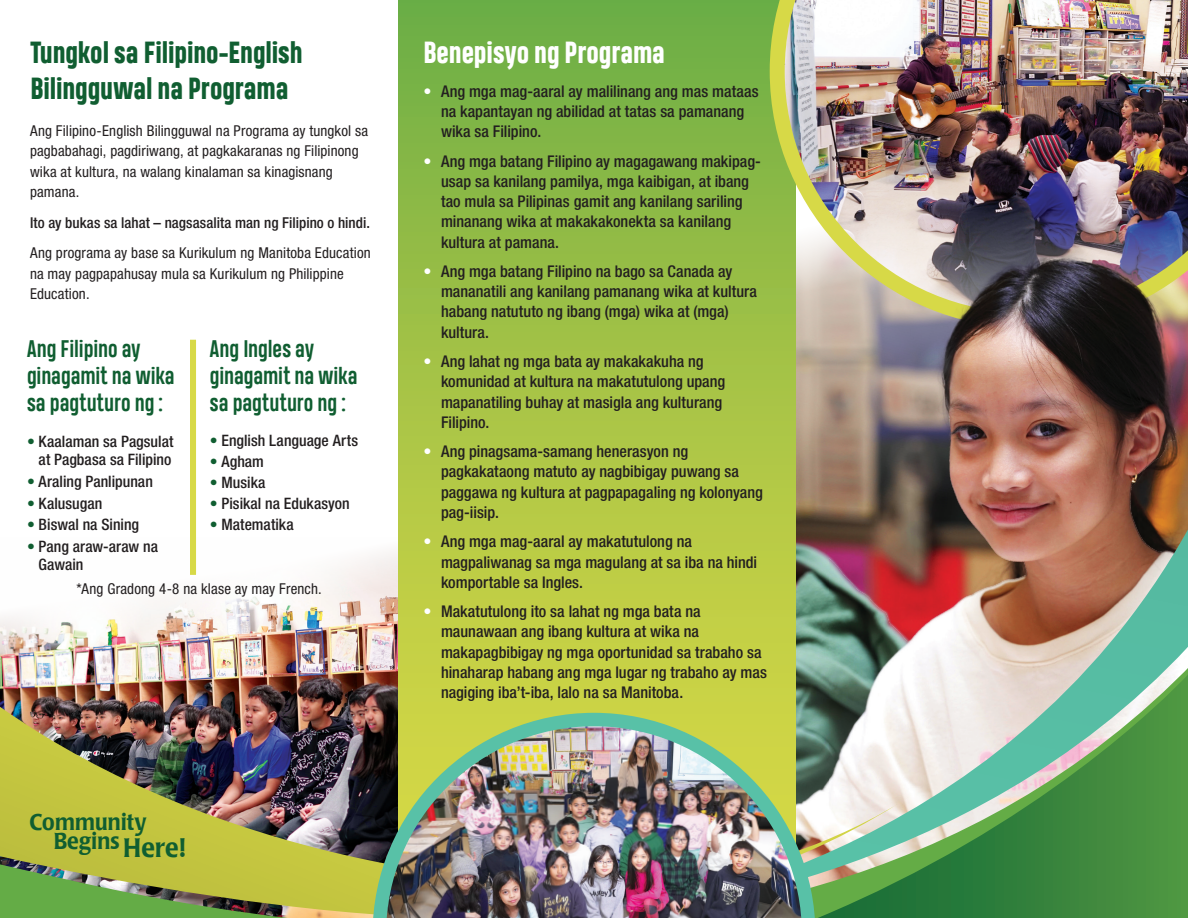
<style>
.page{position:relative;width:1188px;height:918px;background:#fff}
.page>*{position:absolute;margin:0;border:0;box-sizing:border-box;transform-origin:0 0}
.t1{font:800 28.5px/36px "Heading Pro Trial";letter-spacing:-.005em;color:#105e31}
.t2{font:800 28.5px "Heading Pro Trial";letter-spacing:-.005em;color:#fff}
.t3{font:500 26.4px "Poppl Laudatio";color:#105e31;scale:.92 1}
.t4{font:500 22.65px "Poppl Laudatio";letter-spacing:.01em;color:#105e31;scale:.92 1}
.t5{font:700 22.35px/26.8px "Heading Pro Trial";letter-spacing:-.005em;color:#105e31}
.t6{font:500 condensed 16.2px/20.2px "Helvetica Neue LT Std";color:#231f20}
.t7{font:500 condensed 15.75px/18px "Helvetica Neue LT Std";letter-spacing:.005em;color:#231f20;text-align:right}
.t8{font:condensed 15px/20.2px "Helvetica Neue LT Std";letter-spacing:.01em;color:#231f20}
.t9{font:500 condensed 15px "Helvetica Neue LT Std";letter-spacing:.005em;color:#231f20}
.s1{color:#105e31}
.s2{color:#fff}
</style>
<div class="page">
<img style="left:797px;top:328px;width:32px;height:184px">
<svg style="left:398px;top:0;width:398px;height:512px;background:#93bc46"></svg>
<img style="left:770px;top:0;width:418px;height:328px">
<img style="left:829px;top:189px;width:359px;height:323px">
<img style="left:0;top:512px;width:1188px;height:406px">
<svg style="left:818px;top:675px;width:370px;height:243px;background:#7daf83"></svg>
<div style="left:190px;top:340px;width:6px;height:235px;background:#d7d947"></div>
<img style="left:373px;top:713px;width:442px;height:205px">
<p class="t1" style="left:30px;top:38px;width:274px">Tungkol sa Filipino-English<br>Bilingguwal na Programa</p>
<p class="t8" style="left:30px;top:121px;width:340px">Ang Filipino-English Bilingguwal na Programa ay tungkol sa pagbabahagi, pagdiriwang, at pagkakaranas ng Filipinong wika at kultura, na walang kinalaman sa kinagisnang pamana.</p>
<p class="t9" style="left:30px;top:213px;width:342px">Ito ay bukas sa lahat – nagsasalita man ng Filipino o hindi.</p>
<p class="t8" style="left:30px;top:243px;width:342px">Ang programa ay base sa Kurikulum ng Manitoba Education na may pagpapahusay mula sa Kurikulum ng Philippine<br>Education.</p>
<p class="t5" style="left:27px;top:338px;width:149px">Ang Filipino ay ginagamit na wika sa pagtuturo ng :</p>
<p class="t7" style="left:27px;top:432px;width:148px"><span class="s1">•</span> Kaalaman sa Pagsulat at Pagbasa sa Filipino</p>
<p class="t7" style="left:27px;top:472px;width:127px"><span class="s1">•</span> Araling Panlipunan</p>
<p class="t7" style="left:27px;top:494px;width:77px"><span class="s1">•</span> Kalusugan</p>
<p class="t7" style="left:27px;top:516px;width:114px"><span class="s1">•</span> Biswal na Sining</p>
<p class="t7" style="left:39px;top:537px;width:121px;text-align:left;text-indent:-12px"><span class="s1">•</span> Pang araw-araw na<br>Gawain</p>
<p class="t5" style="left:210px;top:338px;width:149px">Ang Ingles ay ginagamit na wika sa pagtuturo ng :</p>
<p class="t7" style="left:210px;top:432px;width:150px"><span class="s1">•</span> English Language Arts</p>
<p class="t7" style="left:210px;top:453px;width:56px"><span class="s1">•</span> Agham</p>
<p class="t7" style="left:210px;top:474px;width:57px"><span class="s1">•</span> Musika</p>
<p class="t7" style="left:210px;top:495px;width:142px"><span class="s1">•</span> Pisikal na Edukasyon</p>
<p class="t7" style="left:210px;top:516px;width:85px"><span class="s1">•</span> Matematika</p>
<p class="t8" style="left:76px;top:578px;width:247px">*Ang Gradong 4-8 na klase ay may French.</p>
<p class="t4" style="left:30px;top:810px;width:129px">Community</p>
<p class="t4" style="left:54px;top:828px;width:73px">Begins</p>
<p class="t3" style="left:123px;top:833px;width:69px">Here!</p>
<p class="t2" style="left:423px;top:35px;width:243px">Benepisyo ng Programa</p>
<p class="t6" style="left:441px;top:81px;width:319px;text-indent:-18px"><span class="s2">•</span> Ang mga mag-aaral ay malilinang ang mas mataas na kapantayan ng abilidad at tatas sa pamanang wika sa Filipino.</p>
<p class="t6" style="left:441px;top:151px;width:321px;text-indent:-18px"><span class="s2">•</span> Ang mga batang Filipino ay magagawang makipag&shy;usap sa kanilang pamilya, mga kaibigan, at ibang tao mula sa Pilipinas gamit ang kanilang sariling minanang wika at makakakonekta sa kanilang kultura at pamana.</p>
<p class="t6" style="left:441px;top:261px;width:317px;text-indent:-18px"><span class="s2">•</span> Ang mga batang Filipino na bago sa Canada ay mananatili ang kanilang pamanang wika at kultura habang natututo ng ibang (mga) wika at (mga) kultura.</p>
<p class="t6" style="left:441px;top:351px;width:286px;text-indent:-18px"><span class="s2">•</span> Ang lahat ng mga bata ay makakakuha ng komunidad at kultura na makatutulong upang mapanatiling buhay at masigla ang kulturang Filipino.</p>
<p class="t6" style="left:441px;top:441px;width:323px;text-indent:-18px"><span class="s2">•</span> Ang pinagsama-samang henerasyon ng pagkakataong matuto ay nagbibigay puwang sa paggawa ng kultura at pagpapagaling ng kolonyang pag-iisip.</p>
<p class="t6" style="left:441px;top:531px;width:318px;text-indent:-18px"><span class="s2">•</span> Ang mga mag-aaral ay makatutulong na magpaliwanag sa mga magulang at sa iba na hindi komportable sa Ingles.</p>
<p class="t6" style="left:441px;top:601px;width:328px;text-indent:-18px"><span class="s2">•</span> Makatutulong ito sa lahat ng mga bata na maunawaan ang ibang kultura at wika na makapagbibigay ng mga oportunidad sa trabaho sa hinaharap habang ang mga lugar ng trabaho ay mas nagiging iba’t-iba, lalo na sa Manitoba.</p>
</div>
